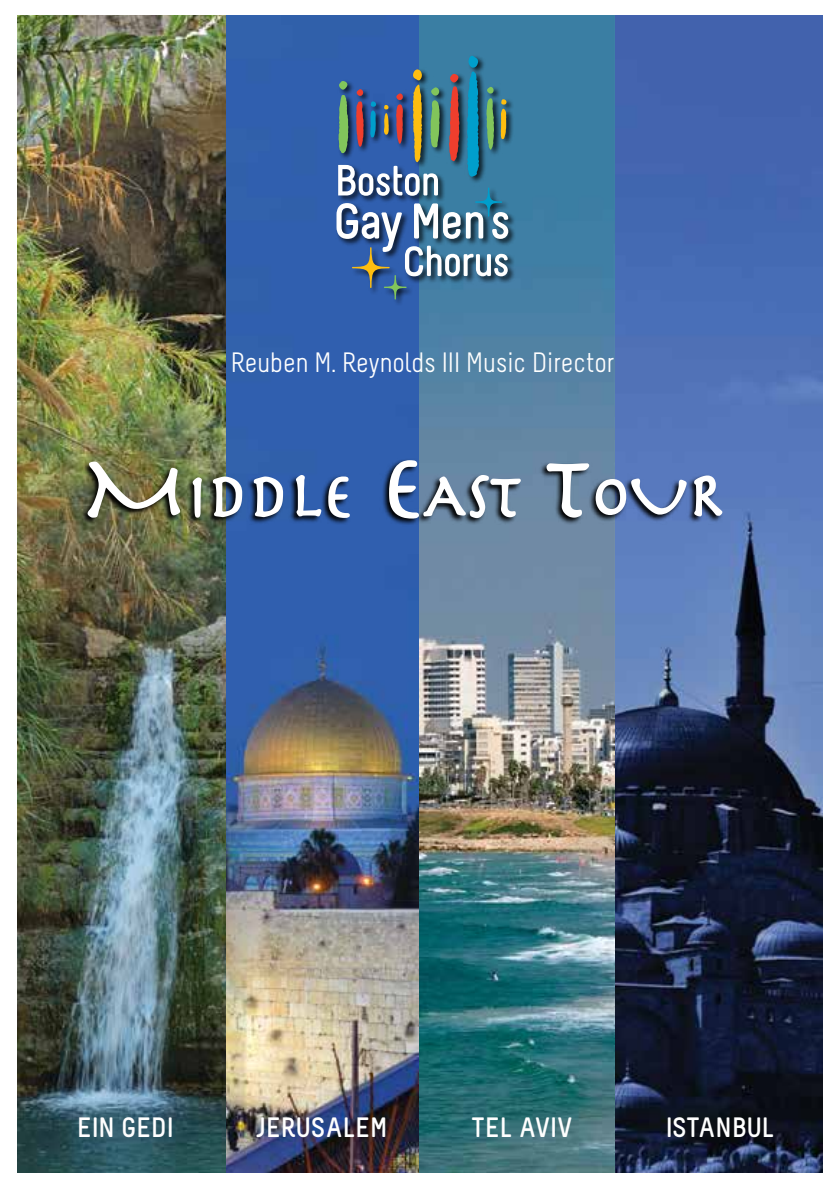
<style>
.page{position:relative;width:840px;height:1191px;background:#fff}
.page>*{position:absolute;margin:0;border:0;box-sizing:border-box;transform-origin:0 0}
.t1{font:63px "Herculanum";color:#fff}
.t2{font:28px "Melbourne";color:#fff}
.t3{font:700 28px "Melbourne";color:#fff}
.s1{font-size:90px}
</style>
<div class="page">
<img style="left:614px;top:16px;width:208px;height:1156px">
<img style="left:17px;top:16px;width:209px;height:1156px">
<img style="left:226px;top:16px;width:388px;height:1156px">
<div style="left:335px;top:55px;width:181px;height:252px;background:#000;opacity:.75"></div>
<svg style="left:336px;top:56px;width:172px;height:243px;background:#517898"></svg>
<svg style="left:80px;top:458px;width:642px;height:69px;background:#4e6d90"></svg>
<img style="left:86px;top:460px;width:95px;height:59px">
<svg style="left:191px;top:476px;width:12px;height:43px"></svg>
<svg style="left:211px;top:464px;width:32px;height:127px;background:#4c6780"></svg>
<svg style="left:252px;top:464px;width:32px;height:127px;background:#3f65a5"></svg>
<svg style="left:294px;top:473px;width:57px;height:46px;background:#516ea0"></svg>
<svg style="left:388px;top:459px;width:133px;height:68px;background:#677f9a"></svg>
<svg style="left:544px;top:446px;width:179px;height:73px;background:#657ea7"></svg>
<p class="t2" style="left:231px;top:348px;width:384px">Reuben M. Reynolds III Music Director</p>
<h1 class="t1" style="left:82px;top:456px;width:642px"><span class="s1">M</span>IDDLE <span class="s1">E</span>AST <span class="s1">T</span>OUR</h1>
<p class="t3" style="left:77px;top:1112px;width:98px">EIN GEDI</p>
<p class="t3" style="left:255px;top:1112px;width:133px">JERUSALEM</p>
<p class="t3" style="left:470px;top:1112px;width:103px">TEL AVIV</p>
<p class="t3" style="left:665px;top:1112px;width:110px">ISTANBUL</p>
</div>
